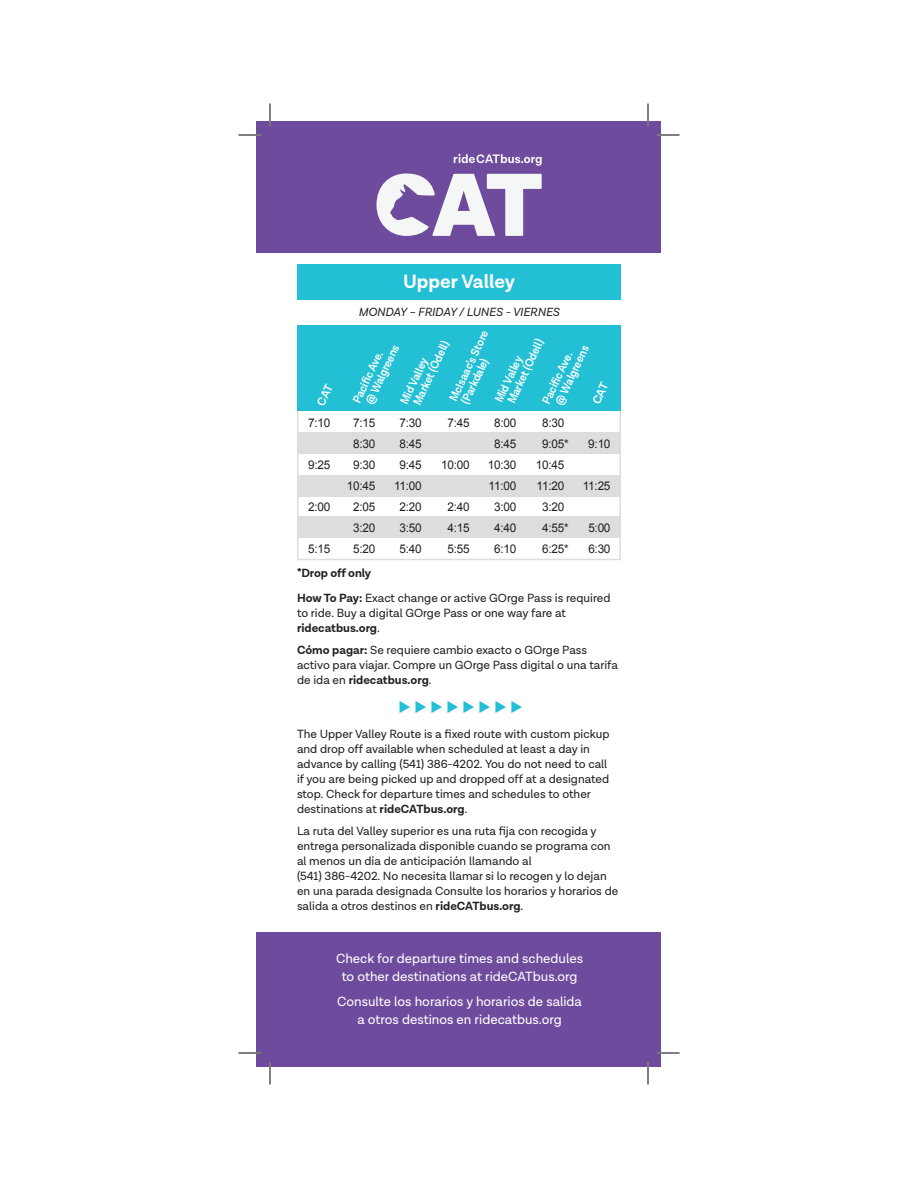
<style>
.page{position:relative;width:918px;height:1188px;background:#fff}
.page>*{position:absolute;margin:0;border:0;box-sizing:border-box;transform-origin:0 0}
.t1{font:700 19.5px "Lota Grotesque";color:#fff}
.t2{font:13.5px/18px "Lota Grotesque";color:#fff;text-align:center}
.t3{font:12px/15px "Lota Grotesque";color:#231f20}
.t4{font:12px "Arial";letter-spacing:-.02em;color:#231f20}
.t5{font:600 12px/12px "Lota Grotesque";color:#fff;scale:.9 1}
.t6{font:italic 12px "Lota Grotesque";color:#231f20}
.t7{font:700 12px "Lota Grotesque";letter-spacing:-.01em;color:#231f20}
.s1{font-weight:700}
</style>
<div class="page">
<div style="left:297px;top:432px;width:324px;height:22px;background:#dcdddf"></div>
<div style="left:297px;top:475px;width:324px;height:22px;background:#dcdddf"></div>
<div style="left:297px;top:516px;width:324px;height:22px;background:#dcdddf"></div>
<div style="left:297px;top:402px;width:324px;height:158px;border:2px solid #dcdddf"></div>
<div style="left:297px;top:325px;width:324px;height:86px;background:#23bfd4"></div>
<div style="left:297px;top:264px;width:324px;height:35px;background:#23bfd4"></div>
<div style="left:256px;top:122px;width:406px;height:131px;background:#6f4b9e"></div>
<svg style="left:377px;top:173px;width:165px;height:63px"></svg>
<svg style="left:454px;top:154px;width:88px;height:12px"></svg>
<svg style="left:400px;top:701px;width:10px;height:12px"></svg>
<svg style="left:416px;top:701px;width:10px;height:12px"></svg>
<svg style="left:432px;top:701px;width:90px;height:12px"></svg>
<div style="left:256px;top:932px;width:406px;height:134px;background:#6f4b9e"></div>
<hr style="left:238px;top:134px;width:23px;height:2px;background:#fff">
<hr style="left:657px;top:134px;width:22px;height:2px;background:#fff">
<hr style="left:238px;top:1052px;width:23px;height:2px;background:#fff">
<hr style="left:657px;top:1052px;width:22px;height:2px;background:#fff">
<hr style="left:269px;top:104px;width:2px;height:22px;background:#fff">
<hr style="left:269px;top:1062px;width:2px;height:22px;background:#fff">
<hr style="left:647px;top:104px;width:2px;height:22px;background:#fff">
<hr style="left:647px;top:1062px;width:2px;height:22px;background:#fff">
<svg style="left:238px;top:135px;width:23px;height:1px"></svg>
<svg style="left:657px;top:135px;width:22px;height:1px"></svg>
<svg style="left:238px;top:1053px;width:23px;height:1px"></svg>
<svg style="left:657px;top:1053px;width:22px;height:1px"></svg>
<svg style="left:270px;top:104px;width:1px;height:22px"></svg>
<svg style="left:270px;top:1062px;width:1px;height:22px"></svg>
<svg style="left:648px;top:104px;width:1px;height:22px"></svg>
<svg style="left:648px;top:1062px;width:1px;height:22px"></svg>
<p class="t1" style="left:403px;top:271px;width:113px">Upper Valley</p>
<p class="t6" style="left:358px;top:305px;width:203px">MONDAY – FRIDAY / LUNES - VIERNES</p>
<p class="t5" style="left:364px;top:401px;width:73px;rotate:-65deg">@ Walgreens</p>
<p class="t5" style="left:400px;top:397px;width:79px;text-indent:-5px;rotate:-65deg">Mid Valley<br>Market (Odell)</p>
<p class="t5" style="left:448px;top:398px;width:87px;rotate:-65deg">McIsaac’s Store (Parkdale)</p>
<p class="t5" style="left:495px;top:395px;width:79px;text-indent:-5px;rotate:-65deg">Mid Valley<br>Market (Odell)</p>
<p class="t5" style="left:542px;top:397px;width:73px;text-indent:-5px;rotate:-65deg">Pacifi c Ave. @ Walgreens</p>
<p class="t5" style="left:351px;top:400px;width:64px;rotate:-65deg">Pacifi c Ave.</p>
<p class="t4" style="left:308px;top:415px;width:24px">7:10</p>
<p class="t4" style="left:353px;top:415px;width:24px">7:15</p>
<p class="t4" style="left:400px;top:415px;width:24px">7:30</p>
<p class="t4" style="left:448px;top:415px;width:24px">7:45</p>
<p class="t4" style="left:494px;top:415px;width:24px">8:00</p>
<p class="t4" style="left:542px;top:415px;width:24px">8:30</p>
<p class="t4" style="left:353px;top:436px;width:24px">8:30</p>
<p class="t4" style="left:400px;top:436px;width:24px">8:45</p>
<p class="t4" style="left:494px;top:436px;width:24px">8:45</p>
<p class="t4" style="left:542px;top:436px;width:28px">9:05*</p>
<p class="t4" style="left:588px;top:436px;width:24px">9:10</p>
<p class="t4" style="left:308px;top:457px;width:24px">9:25</p>
<p class="t4" style="left:353px;top:457px;width:24px">9:30</p>
<p class="t4" style="left:400px;top:457px;width:24px">9:45</p>
<p class="t4" style="left:441px;top:457px;width:30px">10:00</p>
<p class="t4" style="left:488px;top:457px;width:30px">10:30</p>
<p class="t4" style="left:536px;top:457px;width:30px">10:45</p>
<p class="t4" style="left:347px;top:478px;width:30px">10:45</p>
<p class="t4" style="left:394px;top:478px;width:29px">11:00</p>
<p class="t4" style="left:489px;top:478px;width:29px">11:00</p>
<p class="t4" style="left:537px;top:478px;width:29px">11:20</p>
<p class="t4" style="left:583px;top:478px;width:29px">11:25</p>
<p class="t4" style="left:308px;top:499px;width:24px">2:00</p>
<p class="t4" style="left:353px;top:499px;width:24px">2:05</p>
<p class="t4" style="left:400px;top:499px;width:24px">2:20</p>
<p class="t4" style="left:448px;top:499px;width:24px">2:40</p>
<p class="t4" style="left:494px;top:499px;width:24px">3:00</p>
<p class="t4" style="left:542px;top:499px;width:24px">3:20</p>
<p class="t4" style="left:353px;top:520px;width:24px">3:20</p>
<p class="t4" style="left:400px;top:520px;width:24px">3:50</p>
<p class="t4" style="left:448px;top:520px;width:24px">4:15</p>
<p class="t4" style="left:494px;top:520px;width:24px">4:40</p>
<p class="t4" style="left:542px;top:520px;width:28px">4:55*</p>
<p class="t4" style="left:588px;top:520px;width:24px">5:00</p>
<p class="t4" style="left:308px;top:541px;width:24px">5:15</p>
<p class="t4" style="left:353px;top:541px;width:24px">5:20</p>
<p class="t4" style="left:400px;top:541px;width:24px">5:40</p>
<p class="t4" style="left:448px;top:541px;width:24px">5:55</p>
<p class="t4" style="left:494px;top:541px;width:24px">6:10</p>
<p class="t4" style="left:542px;top:541px;width:28px">6:25*</p>
<p class="t4" style="left:588px;top:541px;width:24px">6:30</p>
<p class="t7" style="left:297px;top:566px;width:76px">*Drop off only</p>
<p class="t3" style="left:297px;top:591px;width:315px"><span class="s1">How To Pay:</span> Exact change or active GOrge Pass is required to ride. Buy a digital GOrge Pass or one way fare at <span class="s1">ridecatbus.org</span>.</p>
<p class="t3" style="left:297px;top:643px;width:323px"><span class="s1">Cómo pagar:</span> Se requiere cambio exacto o GOrge Pass activo para viajar. Compre un GOrge Pass digital o una tarifa de ida en <span class="s1">ridecatbus.org</span>.</p>
<p class="t3" style="left:297px;top:727px;width:314px">The Upper Valley Route is a fixed route with custom pickup and drop off available when scheduled at least a day in advance by calling (541) 386-4202. You do not need to call if you are being picked up and dropped off at a designated stop. Check for departure times and schedules to other destinations at <span class="s1">rideCATbus.org</span>.</p>
<p class="t3" style="left:297px;top:824px;width:323px">La ruta del Valley superior es una ruta fija con recogida y entrega personalizada disponible cuando se programa con al menos un día de anticipación llamando al<br>(541) 386-4202. No necesita llamar si lo recogen y lo dejan en una parada designada Consulte los horarios y horarios de salida a otros destinos en <span class="s1">rideCATbus.org</span>.</p>
<p class="t2" style="left:336px;top:950px;width:248px">Check for departure times and schedules to other destinations at rideCATbus.org</p>
<p class="t2" style="left:337px;top:993px;width:246px">Consulte los horarios y horarios de salida a otros destinos en ridecatbus.org</p>
</div>
